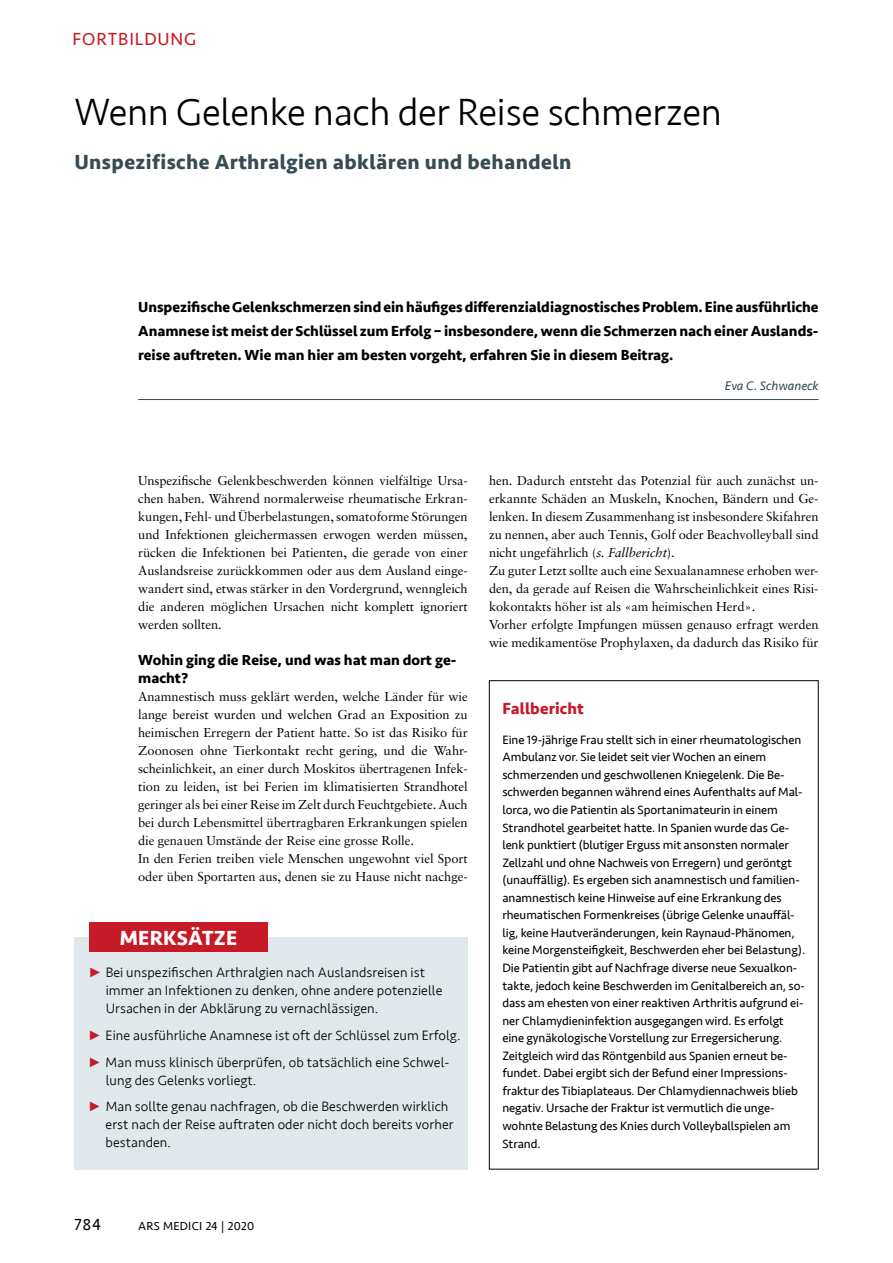
<style>
.page{position:relative;width:893px;height:1263px;background:#fff}
.page>*{position:absolute;margin:0;border:0;box-sizing:border-box;transform-origin:0 0}
.t1{font:300 39px "Seravek";letter-spacing:-.01em;color:#000}
.t2{font:700 21px "Seravek";letter-spacing:.02em;color:#374b55}
.t3{font:700 21px "Seravek";letter-spacing:.01em;color:#fff}
.t4{font:18px "Seravek";letter-spacing:.05em;color:#c61a27}
.t5{font:700 16.5px "Seravek";letter-spacing:.01em;color:#c61a27}
.t6{font:16.5px "Seravek";color:#000}
.t7{font:700 15px/24px "Seravek";color:#000}
.t8{font:300 13.95px/18px "Seravek";letter-spacing:.005em;color:#000}
.t9{font:12.9px/18px "Sabon";letter-spacing:-.005em;color:#000}
.t10{font:italic 12.9px "Seravek";color:#374b55}
.t11{font:12.45px/17.5px "Seravek";letter-spacing:-.005em;color:#000}
.t12{font:12px "Seravek";letter-spacing:.02em;color:#000}
.s1{font-style:italic}
</style>
<div class="page">
<hr style="left:138px;top:399px;width:681px;height:1px;background:#374b55">
<div style="left:489px;top:680px;width:330px;height:489px;border:1px solid #000"></div>
<div style="left:74px;top:937px;width:394px;height:232px;background:#e1e8ec"></div>
<div style="left:89px;top:922px;width:179px;height:30px;background:#c61a27"></div>
<h3 class="t4" style="left:72px;top:25px;width:126px">FORTBILDUNG</h3>
<h1 class="t1" style="left:74px;top:89px;width:649px">Wenn Gelenke nach der Reise schmerzen</h1>
<h2 class="t2" style="left:74px;top:146px;width:499px">Unspezifische Arthralgien abklären und behandeln</h2>
<p class="t7" style="left:138px;top:294px;width:682px;text-align:justify">Unspezifische Gelenkschmerzen sind ein häufiges differenzialdiagnostisches Problem. Eine ausführliche Anamnese ist meist der Schlüssel zum Erfolg – insbesondere, wenn die Schmerzen nach einer Auslands&shy;reise auftreten. Wie man hier am besten vorgeht, erfahren Sie in diesem Beitrag.</p>
<p class="t10" style="left:725px;top:375px;width:95px">Eva C. Schwaneck</p>
<p class="t9" style="left:138px;top:472px;width:331px;text-align:justify">Unspezifische Gelenkbeschwerden können vielfältige Ursa&shy;chen haben. Während normalerweise rheumatische Erkran&shy;kungen, Fehl- und Überbelastungen, somatoforme Störungen und Infektionen gleichermassen erwogen werden müssen, rücken die Infektionen bei Patienten, die gerade von einer Auslandsreise zurückkommen oder aus dem Ausland einge&shy;wandert sind, etwas stärker in den Vordergrund, wenngleich die anderen möglichen Ursachen nicht komplett ignoriert werden sollten.</p>
<p class="t7" style="left:138px;top:651px;width:320px;line-height:18px">Wohin ging die Reise, und was hat man dort ge&shy;macht?</p>
<p class="t9" style="left:138px;top:688px;width:331px">Anamnestisch muss geklärt werden, welche Länder für wie lange bereist wurden und welchen Grad an Exposition zu heimischen Erregern der Patient hatte. So ist das Risiko für Zoonosen ohne Tierkontakt recht gering, und die Wahr&shy;scheinlichkeit, an einer durch Moskitos übertragenen Infek&shy;tion zu leiden, ist bei Ferien im klimatisierten Strandhotel geringer als bei einer Reise im Zelt durch Feuchtgebiete. Auch bei durch Lebensmittel übertragbaren Erkrankungen spielen die genauen Umstände der Reise eine grosse Rolle.<br>In den Ferien treiben viele Menschen ungewohnt viel Sport oder üben Sportarten aus, denen sie zu Hause nicht nachge-</p>
<h2 class="t3" style="left:120px;top:921px;width:119px">MERKSÄTZE</h2>
<p class="t8" style="left:106px;top:964px;width:338px">Bei unspezifischen Arthralgien nach Auslandsreisen ist immer an Infektionen zu denken, ohne andere potenzielle<br>Ursachen in der Abklärung zu vernachlässigen.</p>
<p class="t8" style="left:106px;top:1022px;width:356px;line-height:26.5px">Eine ausführliche Anamnese ist oft der Schlüssel zum Erfolg.<br>Man muss klinisch überprüfen, ob tatsächlich eine Schwel-</p>
<p class="t8" style="left:106px;top:1067px;width:344px;line-height:26.5px">lung des Gelenks vorliegt.<br>Man sollte genau nachfragen, ob die Beschwerden wirklich</p>
<p class="t8" style="left:106px;top:1115px;width:349px">erst nach der Reise auftraten oder nicht doch bereits vorher bestanden.</p>
<p class="t9" style="left:489px;top:472px;width:331px">hen. Dadurch entsteht das Potenzial für auch zunächst un&shy;erkannte Schäden an Muskeln, Knochen, Bändern und Ge&shy;lenken. In diesem Zusammenhang ist insbesondere Skifahren zu nennen, aber auch Tennis, Golf oder Beachvolleyball sind nicht ungefährlich (<span class="s1">s. Fallbericht</span>).<br>Zu guter Letzt sollte auch eine Sexualanamnese erhoben wer&shy;den, da gerade auf Reisen die Wahrscheinlichkeit eines Risi&shy;kokontakts höher ist als «am heimischen Herd».<br>Vorher erfolgte Impfungen müssen genauso erfragt werden wie medikamentöse Prophylaxen, da dadurch das Risiko für</p>
<p class="t5" style="left:502px;top:695px;width:83px">Fallbericht</p>
<p class="t11" style="left:502px;top:731px;width:304px">Eine 19-jährige Frau stellt sich in einer rheumatologischen Ambulanz vor. Sie leidet seit vier Wochen an einem schmerzenden und geschwollenen Kniegelenk. Die Be&shy;schwerden begannen während eines Aufenthalts auf Mal&shy;lorca, wo die Patientin als Sportanimateurin in einem Strandhotel gearbeitet hatte. In Spanien wurde das Ge&shy;lenk punktiert (blutiger Erguss mit ansonsten normaler Zellzahl und ohne Nachweis von Erregern) und geröntgt (unauffällig). Es ergeben sich anamnestisch und familien&shy;anamnestisch keine Hinweise auf eine Erkrankung des rheumatischen Formenkreises (übrige Gelenke unauffäl&shy;lig, keine Hautveränderungen, kein Raynaud-Phänomen, keine Morgensteifigkeit, Beschwerden eher bei Belastung).<br>Die Patientin gibt auf Nachfrage diverse neue Sexualkon&shy;takte, jedoch keine Beschwerden im Genitalbereich an, so&shy;dass am ehesten von einer reaktiven Arthritis aufgrund ei&shy;ner Chlamydieninfektion ausgegangen wird. Es erfolgt eine gynäkologische Vorstellung zur Erregersicherung.<br>Zeitgleich wird das Röntgenbild aus Spanien erneut be&shy;fundet. Dabei ergibt sich der Befund einer Impressions&shy;fraktur des Tibiaplateaus. Der Chlamydiennachweis blieb negativ. Ursache der Fraktur ist vermutlich die unge&shy;wohnte Belastung des Knies durch Volleyballspielen am Strand.</p>
<p class="t6" style="left:74px;top:1212px;width:28px">784</p>
<p class="t12" style="left:138px;top:1217px;width:117px">ARS MEDICI 24 | 2020</p>
</div>
